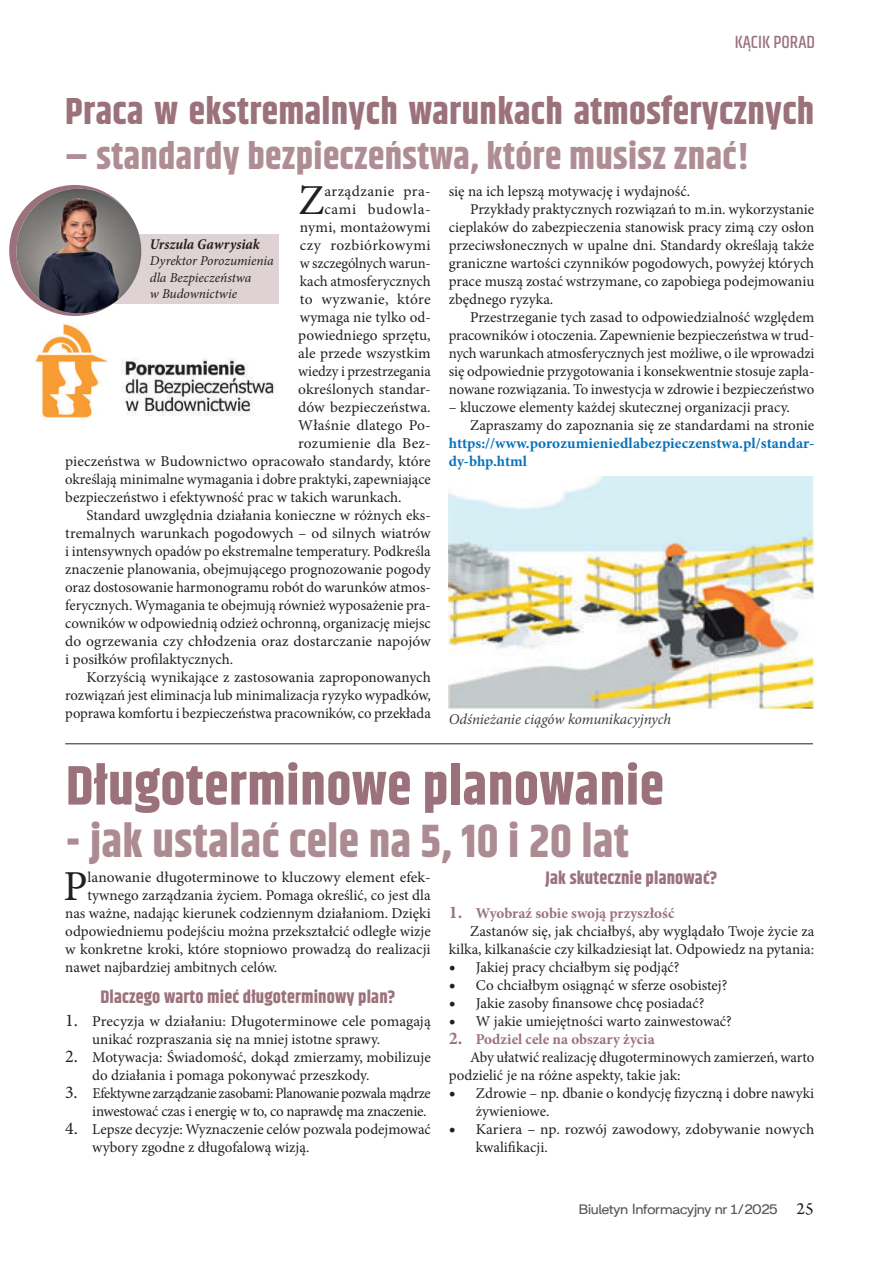
<style>
.page{position:relative;width:881px;height:1263px;background:#fff}
.page>*{position:absolute;margin:0;border:0;box-sizing:border-box;transform-origin:0 0}
.t1{font:700 55.5px "Khand";letter-spacing:.01em;color:#9b727c}
.t2{font:700 46.5px "Khand";letter-spacing:.01em;color:#ad8b93}
.t3{font:42.75px "Minion Pro";color:#231f20}
.t4{font:700 37.5px "Khand";letter-spacing:.01em;color:#9b727c}
.t5{font:700 37.5px "Khand";letter-spacing:.01em;color:#af8d95}
.t6{font:700 18px "Khand";letter-spacing:.01em;color:#9b727c}
.t7{font:500 18px "Khand";color:#9b727c}
.t8{font:15px/18px "Minion Pro";color:#231f20}
.t9{font:15px/18px "Minion Pro";letter-spacing:-.025em;color:#231f20;text-align:right}
.t10{font:700 15px/18px "Minion Pro";letter-spacing:.005em;color:#0873bb}
.t11{font:700 15px "Minion Pro";color:#9b727c}
.t12{font:italic 15px "Minion Pro";letter-spacing:-.005em;color:#3e3e3f}
.t13{font:700 15px "Britanica";color:#57585a}
.t14{font:15px "Minion Pro";letter-spacing:.025em;color:#231f20}
.t15{font:15px "Minion Pro";letter-spacing:.02em;color:#231f20}
.t16{font:italic 700 condensed 15px "Minion Pro";color:#231f20}
.t17{font:15px "Minion Pro";letter-spacing:.03em;color:#231f20}
.t18{font:15px "Minion Pro";letter-spacing:.04em;color:#231f20}
.t19{font:italic 13.5px/16.5px "Minion Pro";letter-spacing:-.005em;color:#231f20}
.s1{font-size:18px}
.s2{font-family:"Calibri";font-weight:400;font-size:16.5px}
.s3{font-family:"Arno Pro";font-weight:400;font-size:18px;color:#231f20}
</style>
<div class="page">
<hr style="left:65px;top:743px;width:747px;height:1px;background:#231f20">
<img style="left:448px;top:477px;width:365px;height:231px">
<div style="left:68px;top:234px;width:210px;height:69px;background:#dfd2d4"></div>
<svg style="left:9px;top:185px;width:131px;height:131px"></svg>
<img style="left:16px;top:189px;width:125px;height:124px;border-radius:62px">
<img style="left:35px;top:324px;width:241px;height:95px">
<p class="t7" style="left:734px;top:31px;width:82px">KĄCIK PORAD</p>
<h3 class="t4" style="left:65px;top:85px;width:750px">Praca w ekstremalnych warunkach atmosferycznych</h3>
<h3 class="t5" style="left:65px;top:130px;width:685px">– standardy bezpieczeństwa, które musisz znać!</h3>
<h3 class="t3" style="left:298px;top:172px;width:27px">Z</h3>
<p class="t17" style="left:324px;top:181px;width:108px">arządzanie pra-</p>
<p class="t8" style="left:448px;top:182px;width:243px">się na ich lepszą motywację i wydajność.</p>
<p class="t8" style="left:470px;top:200px;width:345px">Przykłady praktycznych rozwiązań to m.in. wykorzystanie</p>
<p class="t8" style="left:448px;top:218px;width:367px">cieplaków do zabezpieczenia stanowisk pracy zimą czy osłon</p>
<p class="t8" style="left:448px;top:236px;width:367px">przeciwsłonecznych w upalne dni. Standardy określają także</p>
<p class="t8" style="left:448px;top:254px;width:367px">graniczne wartości czynników pogodowych, powyżej których</p>
<p class="t8" style="left:448px;top:272px;width:367px">prace muszą zostać wstrzymane, co zapobiega podejmowaniu</p>
<p class="t8" style="left:448px;top:290px;width:106px">zbędnego ryzyka.</p>
<p class="t8" style="left:470px;top:308px;width:345px">Przestrzeganie tych zasad to odpowiedzialność względem</p>
<p class="t8" style="left:448px;top:326px;width:367px">pracowników i otoczenia. Zapewnienie bezpieczeństwa w trud-</p>
<p class="t8" style="left:448px;top:344px;width:367px">nych warunkach atmosferycznych jest możliwe, o ile wprowadzi</p>
<p class="t8" style="left:448px;top:362px;width:367px">się odpowiednie przygotowania i konsekwentnie stosuje zapla-</p>
<p class="t8" style="left:448px;top:380px;width:367px">nowane rozwiązania. To inwestycja w zdrowie i bezpieczeństwo</p>
<p class="t8" style="left:470px;top:398px;width:345px;text-indent:-21px">– kluczowe elementy każdej skutecznej organizacji pracy.<br>Zapraszamy do zapoznania się ze standardami na stronie</p>
<p class="t10" style="left:448px;top:434px;width:367px">https://www.porozumieniedlabezpieczenstwa.pl/standar&shy;dy-bhp.html</p>
<p class="t18" style="left:324px;top:199px;width:108px">cami budowla-</p>
<p class="t8" style="left:300px;top:218px;width:132px">nymi, montażowymi</p>
<p class="t14" style="left:300px;top:235px;width:132px">czy rozbiórkowymi</p>
<p class="t8" style="left:300px;top:254px;width:132px">w szczególnych warun-</p>
<p class="t8" style="left:300px;top:272px;width:132px">kach atmosferycznych</p>
<p class="t15" style="left:300px;top:289px;width:132px">to wyzwanie, które</p>
<p class="t8" style="left:300px;top:308px;width:132px">wymaga nie tylko od-</p>
<p class="t8" style="left:298px;top:326px;width:134px">powiedniego sprzętu,</p>
<p class="t8" style="left:298px;top:344px;width:134px">ale przede wszystkim</p>
<p class="t8" style="left:298px;top:362px;width:134px">wiedzy i przestrzegania</p>
<p class="t8" style="left:298px;top:380px;width:134px">określonych standar-</p>
<p class="t8" style="left:298px;top:398px;width:134px">dów bezpieczeństwa.</p>
<p class="t8" style="left:298px;top:416px;width:134px">Właśnie dlatego Po-</p>
<p class="t8" style="left:298px;top:434px;width:134px">rozumienie dla Bez-</p>
<p class="t8" style="left:65px;top:452px;width:367px">pieczeństwa w Budownictwo opracowało standardy, które</p>
<p class="t8" style="left:65px;top:470px;width:367px">określają minimalne wymagania i dobre praktyki, zapewniające</p>
<p class="t8" style="left:65px;top:488px;width:338px">bezpieczeństwo i efektywność prac w takich warunkach.</p>
<p class="t8" style="left:86px;top:506px;width:345px">Standard uwzględnia działania konieczne w różnych eks-</p>
<p class="t8" style="left:65px;top:524px;width:367px">tremalnych warunkach pogodowych – od silnych wiatrów</p>
<p class="t8" style="left:65px;top:542px;width:367px">i intensywnych opadów po ekstremalne temperatury. Podkreśla</p>
<p class="t8" style="left:65px;top:560px;width:367px">znaczenie planowania, obejmującego prognozowanie pogody</p>
<p class="t8" style="left:65px;top:578px;width:367px">oraz dostosowanie harmonogramu robót do warunków atmos-</p>
<p class="t8" style="left:65px;top:596px;width:367px">ferycznych. Wymagania te obejmują również wyposażenie pra-</p>
<p class="t8" style="left:65px;top:614px;width:367px">cowników w odpowiednią odzież ochronną, organizację miejsc</p>
<p class="t8" style="left:65px;top:632px;width:367px">do ogrzewania czy chłodzenia oraz dostarczanie napojów</p>
<p class="t8" style="left:65px;top:650px;width:169px">i posiłków profilaktycznych.</p>
<p class="t8" style="left:86px;top:668px;width:345px">Korzyścią wynikające z zastosowania zaproponowanych</p>
<p class="t8" style="left:65px;top:686px;width:367px">rozwiązań jest eliminacja lub minimalizacja ryzyko wypadków,</p>
<p class="t8" style="left:65px;top:704px;width:367px">poprawa komfortu i bezpieczeństwa pracowników, co przekłada</p>
<p class="t16" style="left:150px;top:234px;width:111px">Urszula Gawrysiak</p>
<p class="t19" style="left:150px;top:253px;width:125px">Dyrektor Porozumienia dla Bezpieczeństwa<br>w Budownictwie</p>
<p class="t12" style="left:448px;top:709px;width:224px">Odśnieżanie ciągów komunikacyjnych</p>
<h1 class="t1" style="left:66px;top:746px;width:599px">Długoterminowe planowanie</h1>
<h2 class="t2" style="left:66px;top:808px;width:564px">- jak ustalać cele na 5, 10 i 20 lat</h2>
<h3 class="t3" style="left:63px;top:858px;width:26px">P</h3>
<p class="t8" style="left:88px;top:868px;width:344px">lanowanie długoterminowe to kluczowy element efek-</p>
<p class="t8" style="left:88px;top:886px;width:344px">tywnego zarządzania życiem. Pomaga określić, co jest dla</p>
<p class="t8" style="left:65px;top:904px;width:367px">nas ważne, nadając kierunek codziennym działaniom. Dzięki</p>
<p class="t8" style="left:65px;top:922px;width:367px">odpowiedniemu podejściu można przekształcić odległe wizje</p>
<p class="t8" style="left:65px;top:940px;width:367px">w konkretne kroki, które stopniowo prowadzą do realizacji</p>
<p class="t8" style="left:65px;top:958px;width:213px">nawet najbardziej ambitnych celów.</p>
<p class="t6" style="left:100px;top:984px;width:296px">Dlaczego warto mieć długoterminowy plan?</p>
<p class="t8" style="left:92px;top:1012px;width:340px;text-indent:-27px"><span class="s1">1.</span> Precyzja w działaniu: Długoterminowe cele pomagają unikać rozpraszania się na mniej istotne sprawy.</p>
<p class="t8" style="left:92px;top:1048px;width:340px;text-indent:-27px"><span class="s1">2.</span> Motywacja: Świadomość, dokąd zmierzamy, mobilizuje do działania i pomaga pokonywać przeszkody.</p>
<p class="t9" style="left:65px;top:1084px;width:367px"><span class="s1">3.</span> Efektywne zarządzanie zasobami: Planowanie pozwala mądrze inwestować czas i energię w to, co naprawdę ma znaczenie.</p>
<p class="t8" style="left:92px;top:1120px;width:340px;text-indent:-27px"><span class="s1">4.</span> Lepsze decyzje: Wyznaczenie celów pozwala podejmować wybory zgodne z długofalową wizją.</p>
<p class="t6" style="left:545px;top:865px;width:173px">Jak skutecznie planować?</p>
<p class="t11" style="left:448px;top:903px;width:227px"><span class="s1">1.</span> Wyobraź sobie swoją przyszłość</p>
<p class="t8" style="left:470px;top:922px;width:345px">Zastanów się, jak chciałbyś, aby wyglądało Twoje życie za</p>
<p class="t8" style="left:448px;top:940px;width:367px">kilka, kilkanaście czy kilkadziesiąt lat. Odpowiedz na pytania:</p>
<p class="t8" style="left:448px;top:958px;width:232px"><span class="s1">•</span> Jakiej pracy chciałbym się podjąć?</p>
<p class="t8" style="left:448px;top:976px;width:280px"><span class="s1">•</span> Co chciałbym osiągnąć w sferze osobistej?</p>
<p class="t8" style="left:448px;top:994px;width:257px"><span class="s1">•</span> Jakie zasoby finansowe chcę posiadać?</p>
<p class="t8" style="left:448px;top:1012px;width:284px"><span class="s1">•</span> W jakie umiejętności warto zainwestować?</p>
<p class="t11" style="left:448px;top:1029px;width:207px"><span class="s1">2.</span> Podziel cele na obszary życia</p>
<p class="t8" style="left:470px;top:1048px;width:346px">Aby ułatwić realizację długoterminowych zamierzeń, warto</p>
<p class="t8" style="left:448px;top:1066px;width:233px">podzielić je na różne aspekty, takie jak:</p>
<p class="t8" style="left:475px;top:1084px;width:340px;text-indent:-27px"><span class="s1">•</span> Zdrowie – np. dbanie o kondycję fizyczną i dobre nawyki żywieniowe.</p>
<p class="t8" style="left:475px;top:1120px;width:340px;text-indent:-27px"><span class="s1">•</span> Kariera – np. rozwój zawodowy, zdobywanie nowych kwalifikacji.</p>
<p class="t13" style="left:579px;top:1201px;width:236px">Biuletyn <span class="s2">I</span>nformacyjny nr 1/2025 <span class="s3">25</span></p>
</div>
